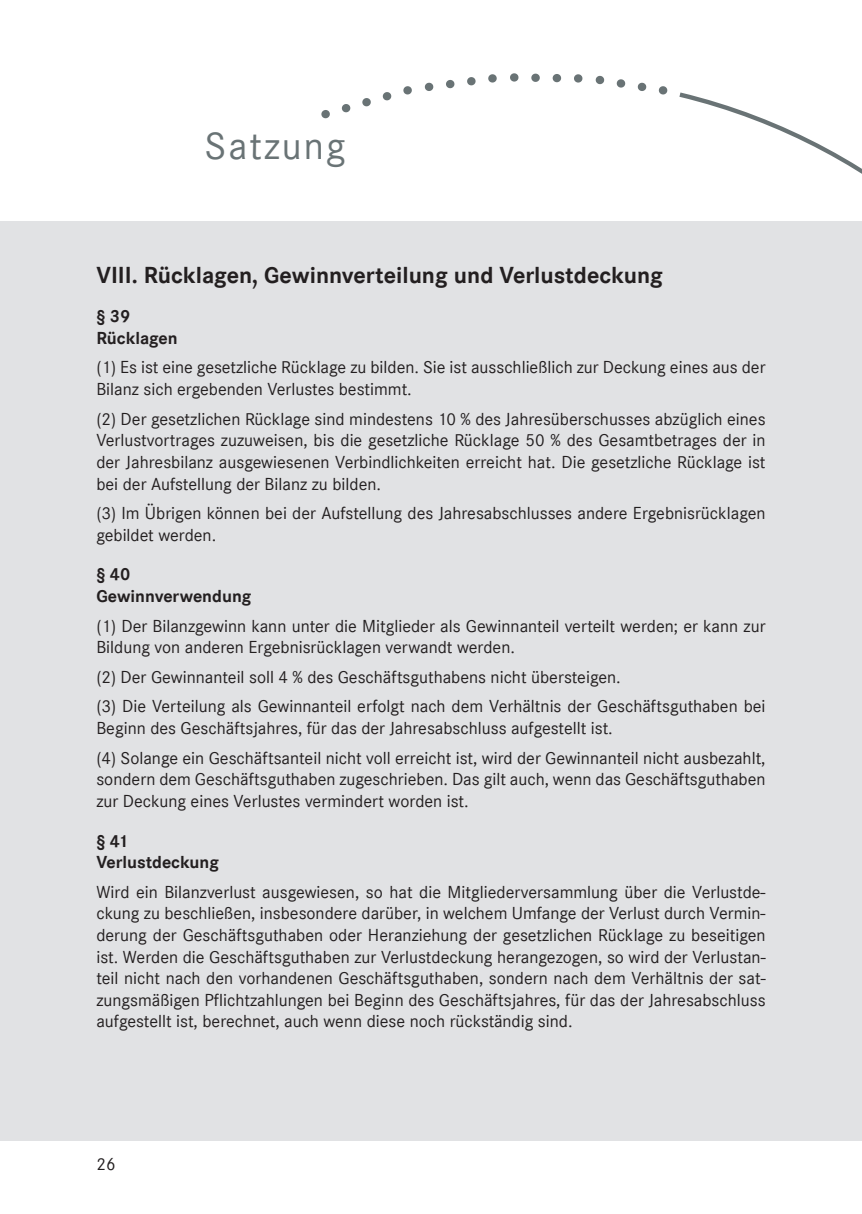
<style>
.page{position:relative;width:862px;height:1214px;background:#fff}
.page>*{position:absolute;margin:0;border:0;box-sizing:border-box;transform-origin:0 0}
.t1{font:40px "Corporate S";letter-spacing:.05em;color:#697375}
.t2{font:700 24px "Corporate S";color:#231f20}
.t3{font:18px/21.6px "Corporate S";color:#231f20}
.t4{font:700 18px/21.6px "Corporate S";color:#231f20}
</style>
<div class="page">
<div style="left:0;top:221px;width:862px;height:919px;background:#e1e2e4"></div>
<svg style="left:321px;top:110px;width:9px;height:8px"></svg>
<svg style="left:342px;top:104px;width:8px;height:8px"></svg>
<svg style="left:362px;top:98px;width:9px;height:8px"></svg>
<svg style="left:383px;top:92px;width:8px;height:8px"></svg>
<svg style="left:403px;top:86px;width:9px;height:8px"></svg>
<svg style="left:425px;top:83px;width:8px;height:8px"></svg>
<svg style="left:446px;top:80px;width:8px;height:8px"></svg>
<svg style="left:467px;top:77px;width:8px;height:8px"></svg>
<svg style="left:488px;top:74px;width:9px;height:9px"></svg>
<svg style="left:510px;top:73px;width:8px;height:9px"></svg>
<svg style="left:531px;top:74px;width:9px;height:8px"></svg>
<svg style="left:552px;top:74px;width:9px;height:8px"></svg>
<svg style="left:574px;top:74px;width:8px;height:9px"></svg>
<svg style="left:596px;top:76px;width:8px;height:8px"></svg>
<svg style="left:617px;top:79px;width:8px;height:9px"></svg>
<svg style="left:638px;top:83px;width:8px;height:8px"></svg>
<svg style="left:659px;top:86px;width:8px;height:8px"></svg>
<svg style="left:679px;top:92px;width:183px;height:82px"></svg>
<h1 class="t1" style="left:205px;top:123px;width:142px">Satzung</h1>
<h2 class="t2" style="left:96px;top:261px;width:568px">VIII. Rücklagen, Gewinnverteilung und Verlustdeckung</h2>
<p class="t4" style="left:96px;top:306px;width:83px">§ 39<br>Rücklagen</p>
<p class="t3" style="left:96px;top:357px;width:670px">(1) Es ist eine gesetzliche Rücklage zu bilden. Sie ist ausschließlich zur Deckung eines aus der<br>Bilanz sich ergebenden Verlustes bestimmt.</p>
<p class="t3" style="left:96px;top:408px;width:671px;text-align:justify">(2) Der gesetzlichen Rücklage sind mindestens 10 % des Jahresüberschusses abzüglich eines Verlustvortrages zuzuweisen, bis die gesetzliche Rücklage 50 % des Gesamtbetrages der in der Jahresbilanz ausgewiesenen Verbindlichkeiten erreicht hat. Die gesetzliche Rücklage ist bei der Aufstellung der Bilanz zu bilden.</p>
<p class="t3" style="left:96px;top:502px;width:670px">(3) Im Übrigen können bei der Aufstellung des Jahresabschlusses andere Ergebnisrücklagen gebildet werden.</p>
<p class="t4" style="left:96px;top:564px;width:157px">§ 40<br>Gewinnverwendung</p>
<p class="t3" style="left:96px;top:615px;width:670px">(1) Der Bilanzgewinn kann unter die Mitglieder als Gewinnanteil verteilt werden; er kann zur<br>Bildung von anderen Ergebnisrücklagen verwandt werden.</p>
<p class="t3" style="left:96px;top:662px;width:670px;line-height:29.6px">(2) Der Gewinnanteil soll 4 % des Geschäftsguthabens nicht übersteigen.<br>(3) Die Verteilung als Gewinnanteil erfolgt nach dem Verhältnis der Geschäftsguthaben bei</p>
<p class="t3" style="left:96px;top:713px;width:671px;line-height:29.6px">Beginn des Geschäftsjahres, für das der Jahresabschluss aufgestellt ist.<br>(4) Solange ein Geschäftsanteil nicht voll erreicht ist, wird der Gewinnanteil nicht ausbezahlt,</p>
<p class="t3" style="left:96px;top:768px;width:670px">sondern dem Geschäftsguthaben zugeschrieben. Das gilt auch, wenn das Geschäftsguthaben zur Deckung eines Verlustes vermindert worden ist.</p>
<p class="t4" style="left:96px;top:830px;width:124px">§ 41<br>Verlustdeckung</p>
<p class="t3" style="left:96px;top:881px;width:670px;text-align:justify">Wird ein Bilanzverlust ausgewiesen, so hat die Mitgliederversammlung über die Verlustde&shy;ckung zu beschließen, insbesondere darüber, in welchem Umfange der Verlust durch Vermin&shy;derung der Geschäftsguthaben oder Heranziehung der gesetzlichen Rücklage zu beseitigen ist. Werden die Geschäftsguthaben zur Verlustdeckung herangezogen, so wird der Verlustan&shy;teil nicht nach den vorhandenen Geschäftsguthaben, sondern nach dem Verhältnis der sat&shy;zungsmäßigen Pflichtzahlungen bei Beginn des Geschäftsjahres, für das der Jahresabschluss aufgestellt ist, berechnet, auch wenn diese noch rückständig sind.</p>
<p class="t3" style="left:96px;top:1152px;width:21px">26</p>
</div>
